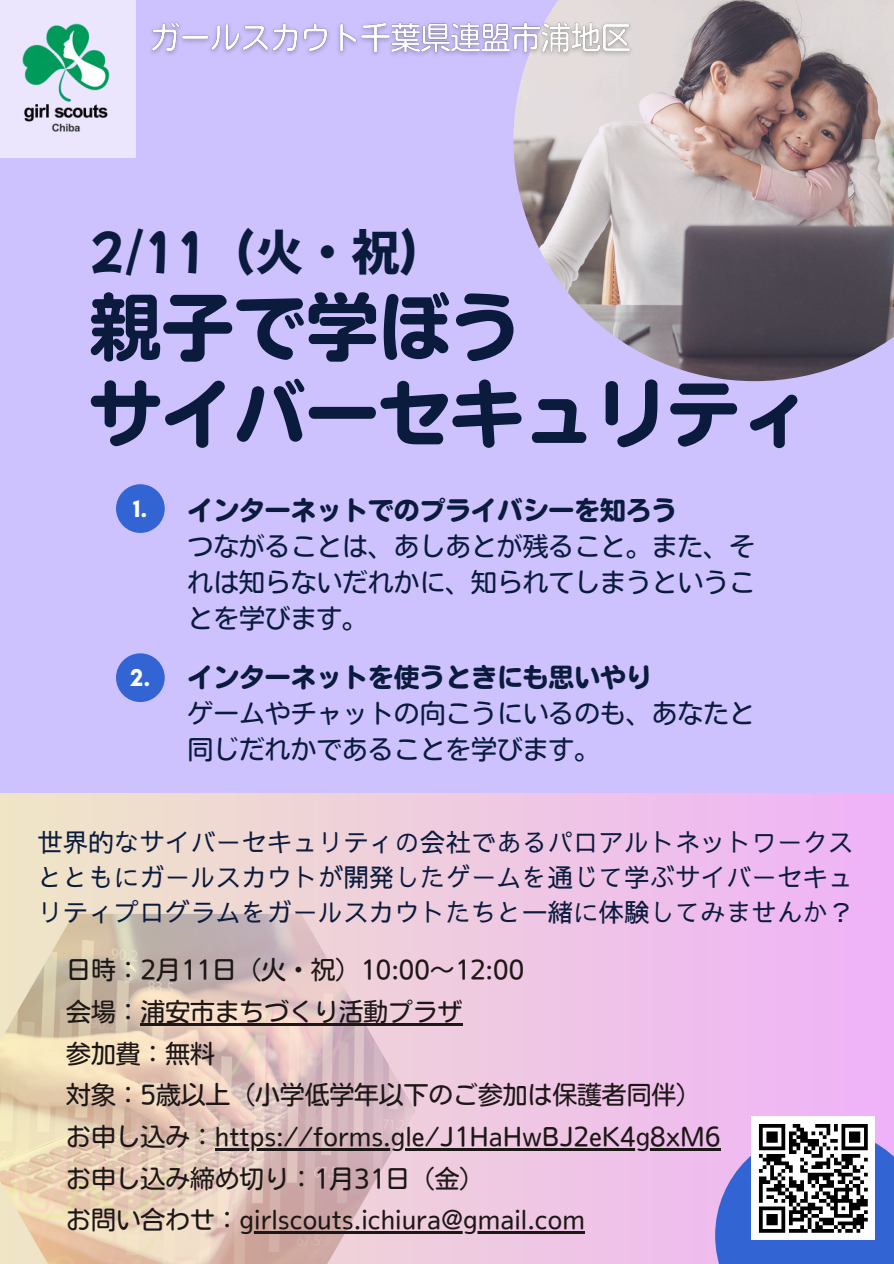
<style>
.page{position:relative;width:894px;height:1264px;background:#fff}
.page>*{position:absolute;margin:0;border:0;box-sizing:border-box;transform-origin:0 0}
.t1{font:72.15px/86.7px "Nud Motoya Maru Std W6";color:#0b1b3d}
.t2{font:48px "Mochiy Pop One";color:#0b1b3d}
.t3{font:25.8px/36px "Nud Motoya Maru Std W3";color:#0b1b3d;text-align:justify}
.t4{font:25.8px "Nud Motoya Maru Std W6";color:#0b1b3d}
.t5{font:500 25.5px/34.8px "Sawarabi Gothic";color:#0b1b3d;text-align:justify}
.t6{font:700 24.9px "Glacial Indifference";color:#fff}
.t7{font:24.75px "Nud Motoya Maru Std W3";color:#1d1817}
</style>
<div class="page">
<div style="left:0;top:0;width:893px;height:1263px;background:#cdc2fe"></div>
<div style="left:116px;top:484px;width:49px;height:49px;background:#3264d4;border-radius:50%"></div>
<div style="left:116px;top:653px;width:49px;height:49px;background:#3264d4;border-radius:50%"></div>
<img style="left:513px;top:0;width:380px;height:381px">
<svg style="left:0;top:793px;width:893px;height:470px;background:#e9c6d5"></svg>
<svg style="left:715px;top:1128px;width:178px;height:135px;background:#5d77da"></svg>
<div style="left:751px;top:1116px;width:124px;height:124px;background:#fff"></div>
<svg style="left:758px;top:1124px;width:110px;height:109px"></svg>
<div style="left:0;top:0;width:136px;height:158px;background:#ebe6fe"></div>
<img style="left:23px;top:24px;width:86px;height:108px">
<hr style="left:140px;top:1023px;width:322px;height:2px;background:#1d1817">
<hr style="left:215px;top:1148px;width:505px;height:2px;background:#1d1817">
<hr style="left:239px;top:1231px;width:346px;height:2px;background:#1d1817">
<img style="left:151px;top:16px;width:488px;height:47px">
<p class="t2" style="left:89px;top:214px;width:360px">2/11（火・祝）</p>
<p class="t1" style="left:89px;top:284px;width:724px">親子で学ぼう<br>サイバーセキュリティ</p>
<p class="t6" style="left:133px;top:493px;width:16px">1.</p>
<h2 class="t4" style="left:187px;top:497px;width:491px">インターネットでのプライバシーを知ろう</h2>
<h1 class="t3" style="left:187px;top:528px;width:568px">つながることは、あしあとが残ること。また、それは知らないだれかに、知られてしまうということを学びます。</h1>
<p class="t6" style="left:130px;top:662px;width:21px">2.</p>
<p class="t4" style="left:187px;top:664px;width:465px">インターネットを使うときにも思いやり</p>
<p class="t3" style="left:187px;top:695px;width:568px">ゲームやチャットの向こうにいるのも、あなたと同じだれかであることを学びます。</p>
<p class="t5" style="left:37px;top:826px;width:817px">世界的なサイバーセキュリティの会社であるパロアルトネットワークスとともにガールスカウトが開発したゲームを通じて学ぶサイバーセキュリティプログラムをガールスカウトたちと一緒に体験してみませんか？</p>
<p class="t7" style="left:66px;top:957px;width:459px">日時：2月 11日（火・祝）10:00～12:00</p>
<p class="t7" style="left:66px;top:999px;width:398px">会場：浦安市まちづくり活動プラザ</p>
<p class="t7" style="left:66px;top:1040px;width:150px">参加費：無料</p>
<p class="t7" style="left:66px;top:1082px;width:636px">対象：5歳以上（小学低学年以下のご参加は保護者同伴）</p>
<p class="t7" style="left:66px;top:1124px;width:655px">お申し込み：https://forms.gle/J1HaHwBJ2eK4g8xM6</p>
<p class="t7" style="left:66px;top:1165px;width:419px">お申し込み締め切り：1月31日（金）</p>
<p class="t7" style="left:66px;top:1207px;width:520px">お問い合わせ：girlscouts.ichiura@gmail.com</p>
</div>
